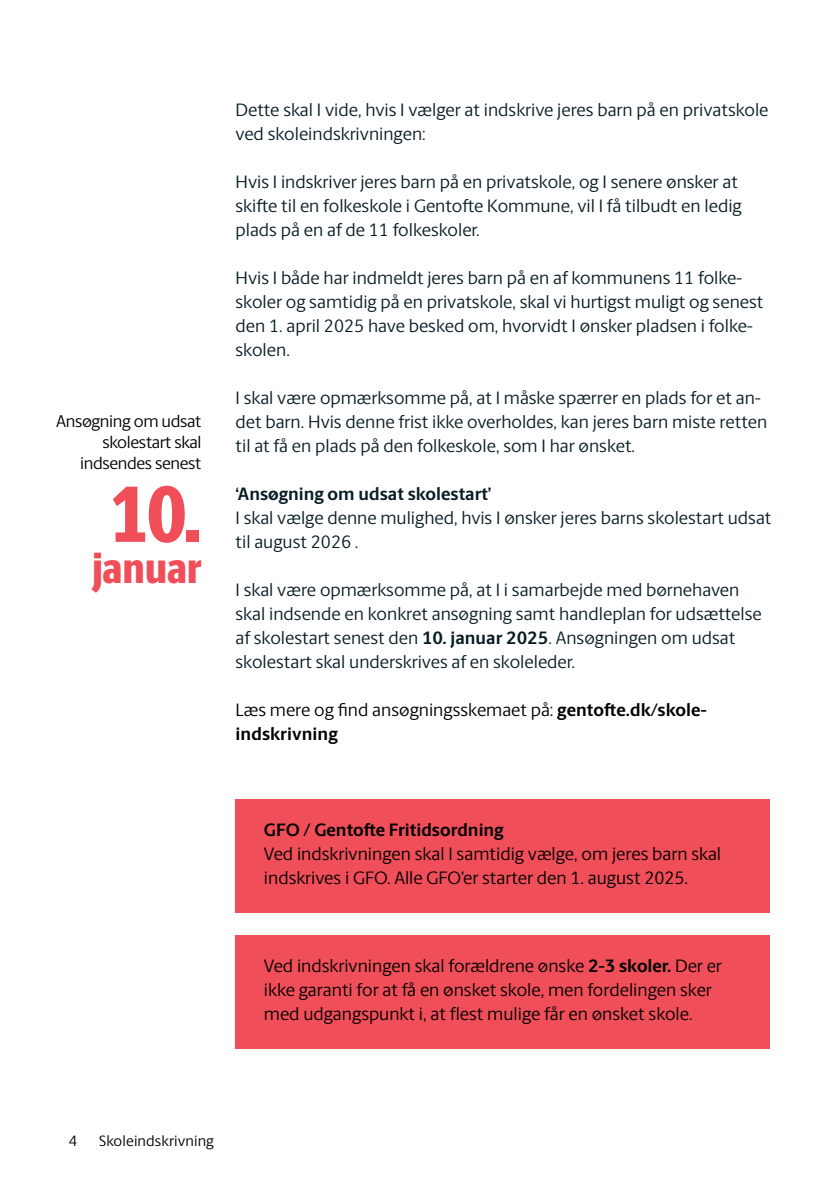
<style>
.page{position:relative;width:840px;height:1191px;background:#fff}
.page>*{position:absolute;margin:0;border:0;box-sizing:border-box;transform-origin:0 0}
.id779{font:800 80px "Berlingske Sans Cn";color:#f04e58}
.id779-2{font:800 44px "Berlingske Sans Cn";letter-spacing:-.01em;color:#f04e58}
.id551{font:18px/24px "Berlingske Sans";color:#081c24}
.id711{font:18px/24px "Berlingske Sans";color:#000}
.id551-2{font:18px/24px "Berlingske Sans";color:#000}
.id553{font:700 18px "Berlingske Sans";color:#081c24}
.id711-2{font:700 18px "Berlingske Sans";color:#000}
.id779-3{font:17px "Berlingske Sans";letter-spacing:-.02em;color:#000}
.t1{font:15px "Berlingske Sans";letter-spacing:.005em;color:#000}
.s1{font-weight:700}
</style>
<div class="page">
<div style="left:235px;top:799px;width:534px;height:114px;background:#f04e58"></div>
<div style="left:235px;top:935px;width:534px;height:114px;background:#f04e58"></div>
<p class="id779-3" style="left:56px;top:409px;width:147px">Ansøgning om udsat</p>
<p class="id779-3" style="left:102px;top:430px;width:100px">skolestart skal</p>
<p class="id779-3" style="left:80px;top:451px;width:123px">indsendes senest</p>
<p class="id779" style="left:110px;top:454px;width:93px">10.</p>
<p class="id779-2" style="left:92px;top:535px;width:111px">januar</p>
<p class="id551" style="left:235px;top:97px;width:534px">Dette skal I vide, hvis I vælger at indskrive jeres barn på en privatskole ved skoleindskrivningen:</p>
<p class="id551" style="left:235px;top:169px;width:507px">Hvis I indskriver jeres barn på en privatskole, og I senere ønsker at skifte til en folkeskole i Gentofte Kommune, vil I få tilbudt en ledig plads på en af de 11 folkeskoler.</p>
<p class="id551" style="left:235px;top:265px;width:529px">Hvis I både har indmeldt jeres barn på en af kommunens 11 folke&shy;skoler og samtidig på en privatskole, skal vi hurtigst muligt og senest den 1. april 2025 have besked om, hvorvidt I ønsker pladsen i folke&shy;skolen.</p>
<p class="id551" style="left:235px;top:385px;width:533px">I skal være opmærksomme på, at I måske spærrer en plads for et an&shy;det barn. Hvis denne frist ikke overholdes, kan jeres barn miste retten til at få en plads på den folkeskole, som I har ønsket.</p>
<h3 class="id553" style="left:235px;top:480px;width:257px">‘Ansøgning om udsat skolestart’</h3>
<p class="id551" style="left:235px;top:505px;width:537px">I skal vælge denne mulighed, hvis I ønsker jeres barns skolestart udsat til august 2026 .</p>
<p class="id551" style="left:235px;top:577px;width:527px">I skal være opmærksomme på, at I i samarbejde med børnehaven skal indsende en konkret ansøgning samt handleplan for udsættelse af skolestart senest den <span class="s1">10. januar 2025</span>. Ansøgningen om udsat skolestart skal underskrives af en skoleleder.</p>
<p class="id551-2" style="left:235px;top:697px;width:472px">Læs mere og find ansøgningsskemaet på: <span class="s1">gentofte.dk/skole&shy;indskrivning</span></p>
<p class="id711-2" style="left:264px;top:816px;width:241px">GFO / Gentofte Fritidsordning</p>
<p class="id711" style="left:264px;top:841px;width:458px">Ved indskrivningen skal I samtidig vælge, om jeres barn skal indskrives i GFO. Alle GFO’er starter den 1. august 2025.</p>
<p class="id711" style="left:264px;top:953px;width:459px">Ved indskrivningen skal forældrene ønske <span class="s1">2-3 skoler.</span> Der er ikke garanti for at få en ønsket skole, men fordelingen sker med udgangspunkt i, at flest mulige får en ønsket skole.</p>
<p class="t1" style="left:69px;top:1130px;width:10px">4</p>
<p class="t1" style="left:99px;top:1130px;width:116px">Skoleindskrivning</p>
</div>
